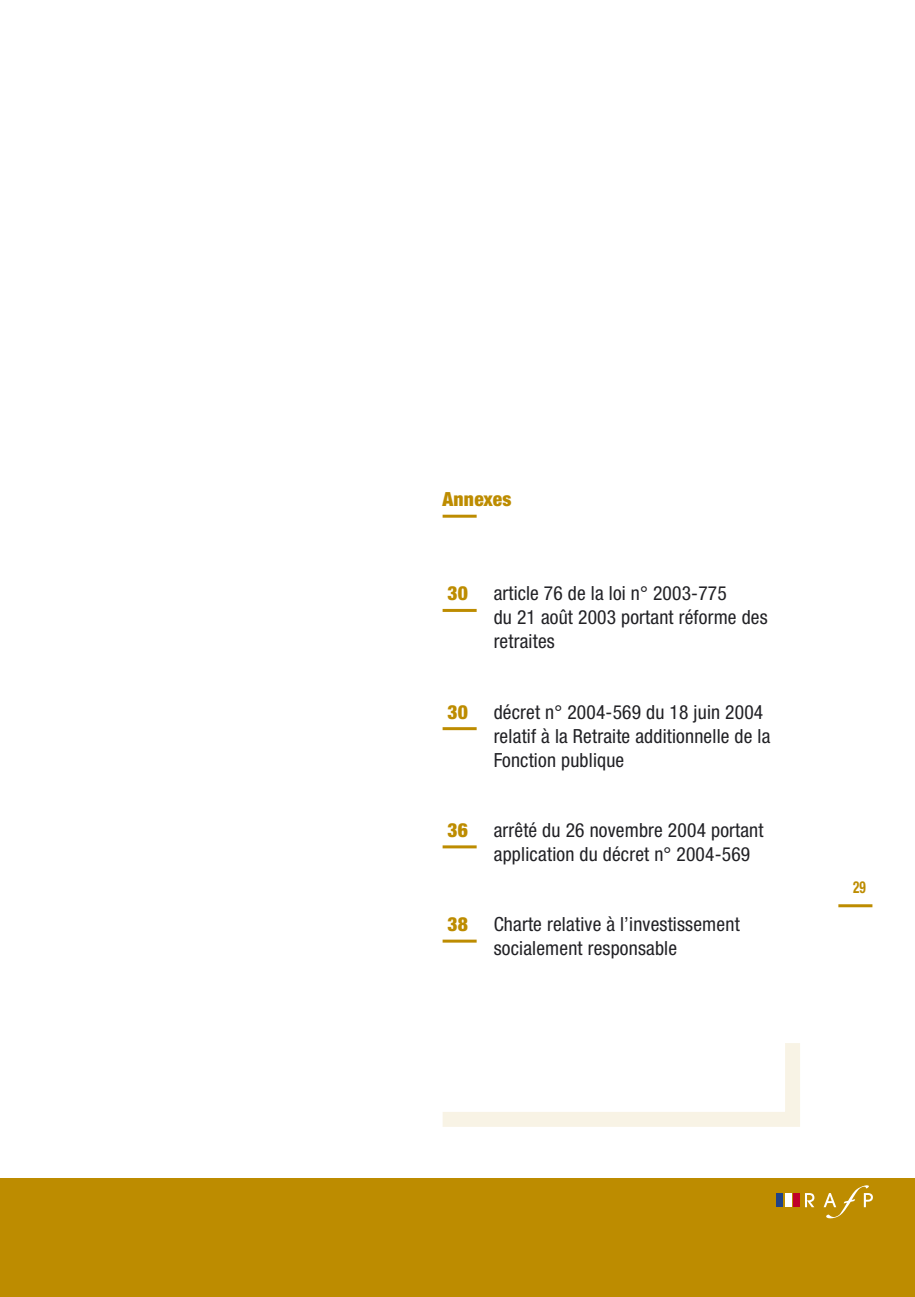
<style>
.page{position:relative;width:915px;height:1297px;background:#fff}
.page>*{position:absolute;margin:0;border:0;box-sizing:border-box;transform-origin:0 0}
.t1{font:condensed 19.5px/24px "Helvetica Neue LT";letter-spacing:.01em;color:#212125}
.t2{font:900 condensed 19.5px "Helvetica Neue LT";letter-spacing:.01em;color:#bd8c00}
.t3{font:700 condensed 16.5px "Helvetica Neue LT";color:#bd8c00;scale:.8 1}
</style>
<div class="page">
<svg style="left:443px;top:1043px;width:357px;height:84px"></svg>
<div style="left:0;top:1178px;width:914px;height:119px;background:#bd8c00"></div>
<hr style="left:838px;top:904px;width:34px;height:3px;background:#bd8c00">
<div style="left:793px;top:1193px;width:6px;height:14px;background:#c0002a"></div>
<div style="left:784px;top:1193px;width:7px;height:14px;background:#fff"></div>
<div style="left:776px;top:1193px;width:6px;height:14px;background:#204287"></div>
<svg style="left:805px;top:1193px;width:9px;height:14px"></svg>
<svg style="left:823px;top:1185px;width:49px;height:33px"></svg>
<hr style="left:442px;top:515px;width:34px;height:3px;background:#bd8c00">
<hr style="left:442px;top:609px;width:34px;height:3px;background:#bd8c00">
<hr style="left:442px;top:727px;width:34px;height:3px;background:#bd8c00">
<hr style="left:442px;top:845px;width:34px;height:3px;background:#bd8c00">
<hr style="left:442px;top:940px;width:34px;height:3px;background:#bd8c00">
<p class="t2" style="left:442px;top:487px;width:70px">Annexes</p>
<p class="t2" style="left:447px;top:581px;width:22px">30</p>
<p class="t1" style="left:493px;top:581px;width:275px">article 76 de la loi n° 2003-775<br>du 21 août 2003 portant réforme des retraites</p>
<p class="t2" style="left:447px;top:700px;width:22px">30</p>
<p class="t1" style="left:493px;top:700px;width:278px">décret n° 2004-569 du 18 juin 2004 relatif à la Retraite additionnelle de la<br>Fonction publique</p>
<p class="t2" style="left:447px;top:818px;width:22px">36</p>
<p class="t1" style="left:493px;top:818px;width:271px">arrêté du 26 novembre 2004 portant application du décret n° 2004-569</p>
<p class="t2" style="left:447px;top:912px;width:22px">38</p>
<p class="t1" style="left:493px;top:912px;width:247px">Charte relative à l’investissement socialement responsable</p>
<p class="t3" style="left:852px;top:877px;width:18px">29</p>
</div>
